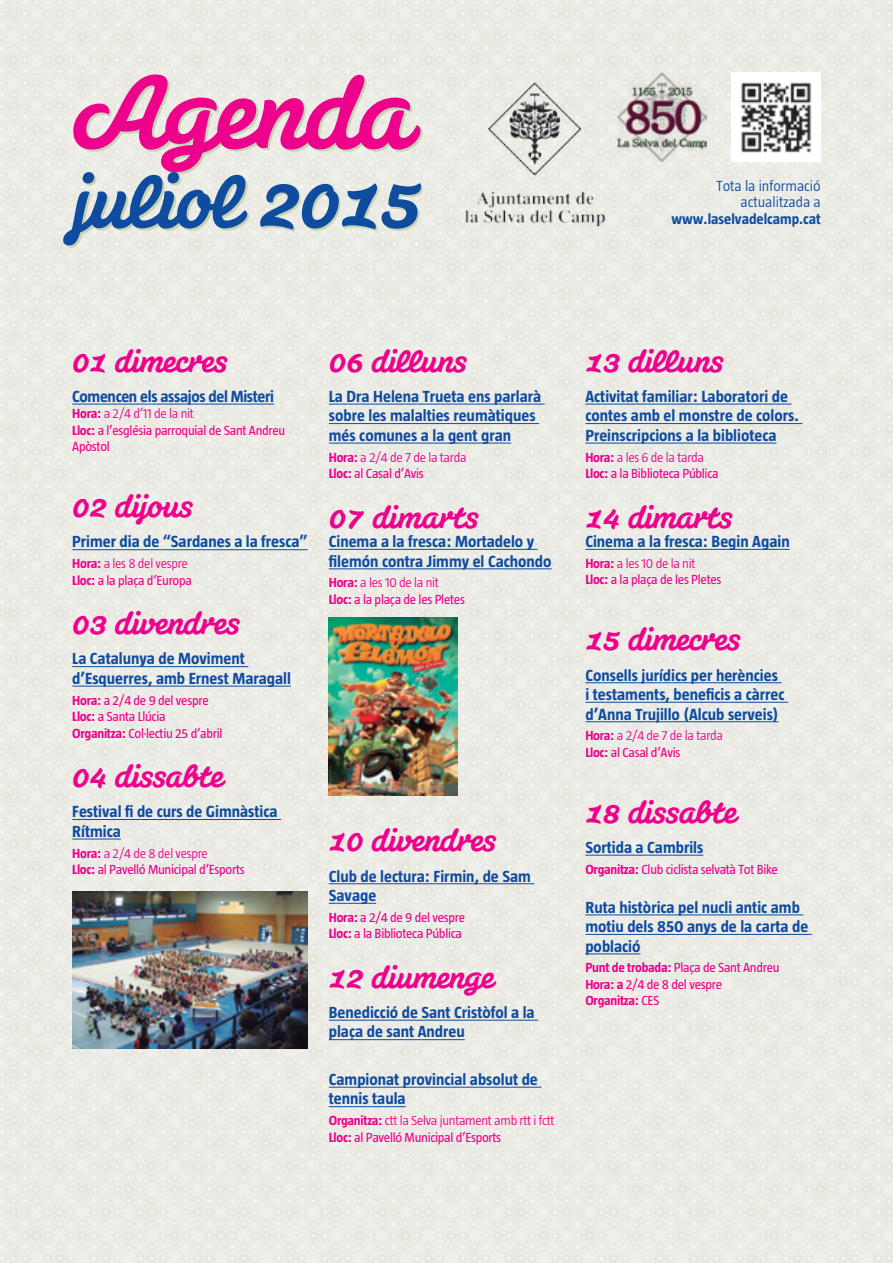
<style>
.page{position:relative;width:893px;height:1263px;background:#ebebe5}
.page>*{position:absolute;margin:0;border:0;box-sizing:border-box;transform-origin:0 0}
.t1{font:700 100.5px "Susa";letter-spacing:-.005em;color:#ed028c}
.t2{font:700 75px "Susa";letter-spacing:-.01em;color:#0f4ca0}
.t3{font:700 31.5px "Susa";color:#ed028c}
.t4{font:700 16.5px/19.5px "Taz";color:#0f4ca0}
.t5{font:700 16.5px "Taz";letter-spacing:-.02em;color:#0f4ca0}
.t6{font:700 15px/16.5px "Taz";color:#0f4ca0;text-align:right}
.t7{font:300 15px "Taz";color:#0f4ca0}
.t8{font:13.5px/16.5px "Taz";letter-spacing:-.02em;color:#ed028c}
.t9{font:300 13.5px "Taz";letter-spacing:-.02em;color:#ed028c}
.t10{font:700 13.5px "Taz";letter-spacing:-.02em;color:#ed028c}
.s1{font-weight:300}
.s2{font-weight:700}
.s3{font-weight:400}
</style>
<div class="page">
<hr style="left:72px;top:404px;width:202px;height:1px;background:#0f4ca0">
<hr style="left:72px;top:549px;width:236px;height:1px;background:#0f4ca0">
<hr style="left:72px;top:666px;width:176px;height:1px;background:#0f4ca0">
<hr style="left:72px;top:686px;width:219px;height:1px;background:#0f4ca0">
<hr style="left:72px;top:819px;width:209px;height:1px;background:#0f4ca0">
<hr style="left:72px;top:839px;width:49px;height:1px;background:#0f4ca0">
<img style="left:72px;top:892px;width:236px;height:156px">
<hr style="left:329px;top:404px;width:216px;height:1px;background:#0f4ca0">
<hr style="left:329px;top:423px;width:210px;height:1px;background:#0f4ca0">
<hr style="left:329px;top:443px;width:182px;height:1px;background:#0f4ca0">
<hr style="left:329px;top:549px;width:209px;height:1px;background:#0f4ca0">
<hr style="left:329px;top:569px;width:222px;height:1px;background:#0f4ca0">
<hr style="left:329px;top:883px;width:205px;height:1px;background:#0f4ca0">
<hr style="left:329px;top:903px;width:47px;height:1px;background:#0f4ca0">
<hr style="left:329px;top:1020px;width:209px;height:1px;background:#0f4ca0">
<hr style="left:329px;top:1039px;width:136px;height:1px;background:#0f4ca0">
<hr style="left:329px;top:1087px;width:212px;height:1px;background:#0f4ca0">
<hr style="left:329px;top:1106px;width:77px;height:1px;background:#0f4ca0">
<hr style="left:585px;top:404px;width:207px;height:1px;background:#0f4ca0">
<hr style="left:585px;top:423px;width:217px;height:1px;background:#0f4ca0">
<hr style="left:585px;top:443px;width:191px;height:1px;background:#0f4ca0">
<hr style="left:585px;top:549px;width:205px;height:1px;background:#0f4ca0">
<hr style="left:585px;top:682px;width:196px;height:1px;background:#0f4ca0">
<hr style="left:585px;top:702px;width:203px;height:1px;background:#0f4ca0">
<hr style="left:585px;top:721px;width:193px;height:1px;background:#0f4ca0">
<hr style="left:585px;top:855px;width:118px;height:1px;background:#0f4ca0">
<hr style="left:585px;top:915px;width:218px;height:1px;background:#0f4ca0">
<hr style="left:585px;top:934px;width:227px;height:1px;background:#0f4ca0">
<hr style="left:585px;top:954px;width:55px;height:1px;background:#0f4ca0">
<img style="left:617px;top:72px;width:90px;height:90px">
<img style="left:731px;top:72px;width:90px;height:90px">
<img style="left:460px;top:77px;width:155px;height:155px">
<img style="left:329px;top:618px;width:128px;height:177px">
<p class="t1" style="left:72px;top:48px;width:341px">Agenda</p>
<p class="t2" style="left:72px;top:152px;width:350px">juliol 2015</p>
<p class="t7" style="left:716px;top:177px;width:106px">Tota la informació</p>
<p class="t6" style="left:672px;top:194px;width:151px"><span class="s1">actualitzada a </span>www.laselvadelcamp.cat</p>
<p class="t3" style="left:72px;top:340px;width:156px">01 dimecres</p>
<p class="t5" style="left:72px;top:387px;width:203px">Comencen els assajos del Misteri</p>
<p class="t9" style="left:72px;top:406px;width:123px"><span class="s2">Hora:</span> a 2/4 d’11 de la nit</p>
<p class="t8" style="left:72px;top:422px;width:215px"><span class="s2">Lloc:</span> a l’església parroquial de Sant Andreu<br>Apòstol</p>
<p class="t3" style="left:72px;top:486px;width:122px">02 dijous</p>
<p class="t4" style="left:72px;top:532px;width:237px">Primer dia de “Sardanes a la fresca”</p>
<p class="t9" style="left:72px;top:556px;width:117px"><span class="s2">Hora:</span> a les 8 del vespre</p>
<p class="t8" style="left:72px;top:572px;width:121px"><span class="s2">Lloc:</span> a la plaça d’Europa</p>
<p class="t3" style="left:72px;top:603px;width:169px">03 divendres</p>
<p class="t4" style="left:72px;top:649px;width:220px">La Catalunya de Moviment d’Esquerres, amb Ernest Maragall</p>
<p class="t8" style="left:72px;top:692px;width:138px"><span class="s2">Hora:</span> a 2/4 de 9 del vespre<br><span class="s2">Lloc:</span> a Santa Llúcia</p>
<p class="t8" style="left:72px;top:725px;width:152px"><span class="s2">Organitza:</span> Col·lectiu 25 d’abril</p>
<p class="t3" style="left:72px;top:756px;width:152px">04 dissabte</p>
<p class="t4" style="left:72px;top:802px;width:207px">Festival fi de curs de Gimnàstica<br>Rítmica</p>
<p class="t9" style="left:72px;top:845px;width:137px"><span class="s2">Hora:</span> a 2/4 de 8 del vespre</p>
<p class="t8" style="left:72px;top:861px;width:174px"><span class="s2">Lloc:</span> al Pavelló Municipal d’Esports</p>
<p class="t3" style="left:329px;top:340px;width:139px">06 dilluns</p>
<p class="t4" style="left:329px;top:386px;width:214px">La Dra Helena Trueta ens parlarà sobre les malalties reumàtiques més comunes a la gent gran</p>
<p class="t9" style="left:329px;top:449px;width:139px"><span class="s2">Hora:</span> a 2/4 de 7 de la tarda</p>
<p class="t8" style="left:329px;top:465px;width:96px"><span class="s2">Lloc:</span> al Casal d’Avis</p>
<p class="t3" style="left:329px;top:496px;width:151px">07 dimarts</p>
<p class="t4" style="left:329px;top:532px;width:224px">Cinema a la fresca: Mortadelo y filemón contra Jimmy el Cachondo</p>
<p class="t9" style="left:329px;top:575px;width:111px"><span class="s2">Hora:</span> a les 10 de la nit</p>
<p class="t8" style="left:329px;top:591px;width:138px"><span class="s2">Lloc:</span> a la plaça de les Pletes</p>
<p class="t3" style="left:329px;top:820px;width:169px">10 divendres</p>
<p class="t4" style="left:329px;top:866px;width:204px">Club de lectura: Firmin, de Sam<br>Savage</p>
<p class="t8" style="left:329px;top:909px;width:138px"><span class="s2">Hora:</span> a 2/4 de 9 del vespre</p>
<p class="t8" style="left:329px;top:925px;width:135px"><span class="s2">Lloc:</span> a la Biblioteca Pública</p>
<p class="t3" style="left:329px;top:956px;width:166px">12 diumenge</p>
<p class="t4" style="left:329px;top:1002px;width:207px">Benedicció de Sant Cristòfol a la plaça de sant Andreu</p>
<p class="t4" style="left:329px;top:1069px;width:211px">Campionat provincial absolut de tennis taula</p>
<p class="t9" style="left:329px;top:1113px;width:227px"><span class="s2">Organitza:</span> ctt la Selva juntament amb rtt i fctt</p>
<p class="t8" style="left:329px;top:1129px;width:174px"><span class="s2">Lloc:</span> al Pavelló Municipal d’Esports</p>
<p class="t3" style="left:585px;top:340px;width:139px">13 dilluns</p>
<p class="t4" style="left:585px;top:386px;width:215px">Activitat familiar: Laboratori de contes amb el monstre de colors.<br>Preinscripcions a la biblioteca</p>
<p class="t9" style="left:585px;top:449px;width:120px"><span class="s2">Hora:</span> a les 6 de la tarda</p>
<p class="t8" style="left:585px;top:465px;width:135px"><span class="s2">Lloc:</span> a la Biblioteca Pública</p>
<p class="t3" style="left:585px;top:496px;width:148px">14 dimarts</p>
<p class="t4" style="left:585px;top:532px;width:206px">Cinema a la fresca: Begin Again</p>
<p class="t9" style="left:585px;top:556px;width:111px"><span class="s2">Hora:</span> a les 10 de la nit</p>
<p class="t8" style="left:585px;top:571px;width:138px"><span class="s2">Lloc:</span> a la plaça de les Pletes</p>
<p class="t3" style="left:585px;top:619px;width:156px">15 dimecres</p>
<p class="t4" style="left:585px;top:665px;width:201px">Consells jurídics per herències i testaments, beneficis a càrrec d’Anna Trujillo (Alcub serveis)</p>
<p class="t9" style="left:585px;top:728px;width:139px"><span class="s2">Hora:</span> a 2/4 de 7 de la tarda</p>
<p class="t8" style="left:585px;top:744px;width:96px"><span class="s2">Lloc:</span> al Casal d’Avis</p>
<p class="t3" style="left:585px;top:791px;width:152px">18 dissabte</p>
<p class="t4" style="left:585px;top:837px;width:119px">Sortida a Cambrils</p>
<p class="t8" style="left:585px;top:861px;width:194px"><span class="s2">Organitza:</span> Club ciclista selvatà Tot Bike</p>
<p class="t4" style="left:585px;top:897px;width:224px">Ruta històrica pel nucli antic amb motiu dels 850 anys de la carta de població</p>
<p class="t8" style="left:585px;top:959px;width:196px"><span class="s2">Punt de trobada:</span> Plaça de Sant Andreu</p>
<p class="t8" style="left:585px;top:976px;width:138px"><span class="s2">Hora: a</span> 2/4 de 8 del vespre</p>
<p class="t10" style="left:585px;top:993px;width:75px">Organitza: <span class="s3">CES</span></p>
</div>
